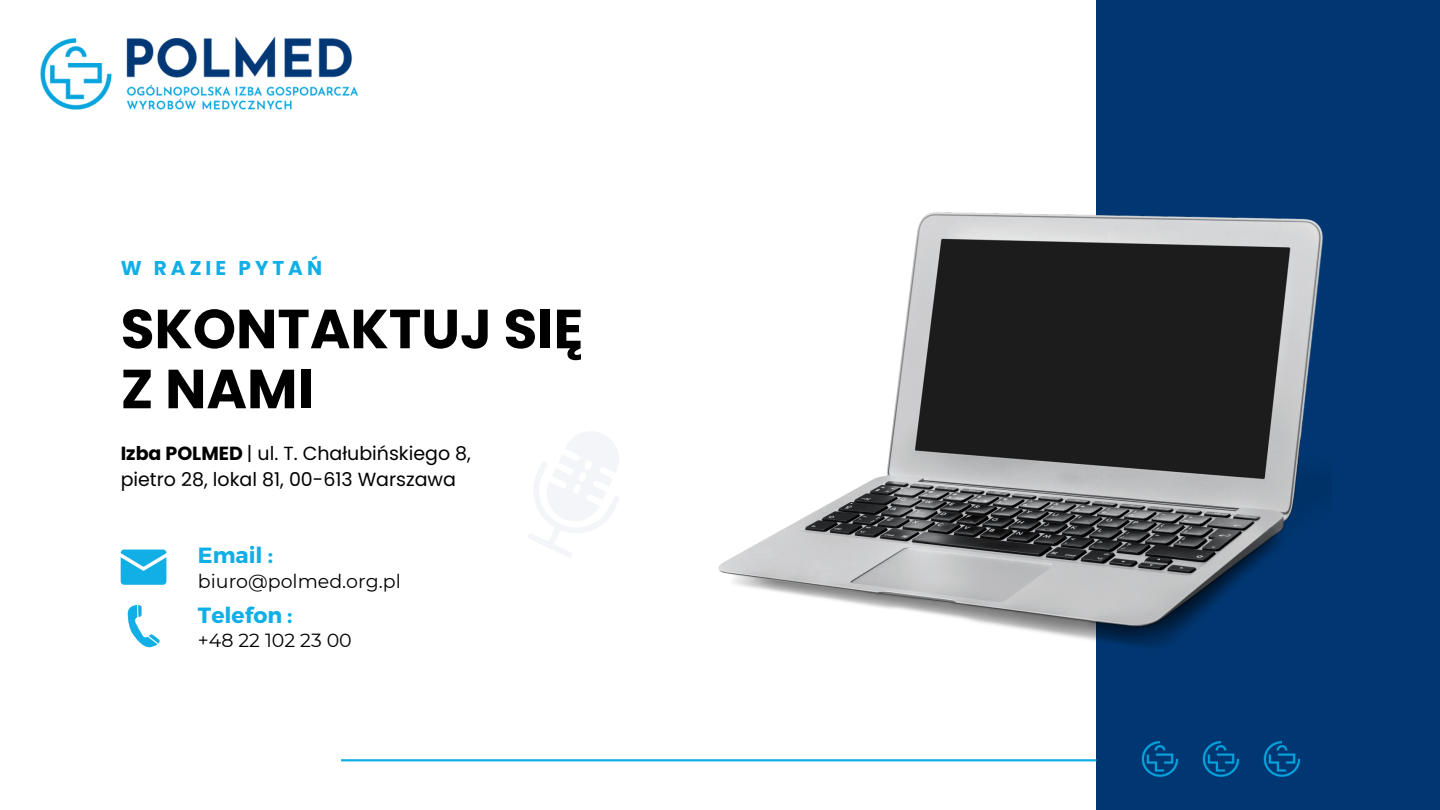
<style>
.page{position:relative;width:1440px;height:810px;background:#fff}
.page>*{position:absolute;margin:0;border:0;box-sizing:border-box;transform-origin:0 0}
.t1{font:700 55px "Poppins";color:#000}
.t2{font:700 22px "Montserrat";color:#11afe6}
.t3{font:700 20px "Poppins";letter-spacing:.2em;color:#11afe6}
.t4{font:19px "Poppins";color:#000}
.t5{font:19px "Montserrat";color:#000}
.s1{font-weight:700}
</style>
<div class="page">
<div style="left:1097px;top:0;width:343px;height:810px;background:#003772"></div>
<hr style="left:341px;top:759px;width:755px;height:2px;background:#11afe6">
<svg style="left:128px;top:605px;width:32px;height:43px"></svg>
<svg style="left:121px;top:550px;width:45px;height:35px;background:#2fb9e9"></svg>
<svg style="left:528px;top:432px;width:91px;height:126px"></svg>
<img style="left:719px;top:213px;width:606px;height:454px">
<img style="left:1141px;top:741px;width:38px;height:36px">
<img style="left:1202px;top:741px;width:38px;height:36px">
<img style="left:1263px;top:741px;width:38px;height:36px">
<img style="left:40px;top:36px;width:318px;height:74px">
<p class="t3" style="left:121px;top:254px;width:203px">W RAZIE PYTAŃ</p>
<p class="t1" style="left:121px;top:291px;width:464px">SKONTAKTUJ SIĘ</p>
<p class="t1" style="left:121px;top:351px;width:195px">Z NAMI</p>
<p class="t4" style="left:121px;top:440px;width:352px"><span class="s1">Izba POLMED</span> | ul. T. Chałubińskiego 8,</p>
<p class="t4" style="left:121px;top:466px;width:337px">pietro 28, lokal 81, 00-613 Warszawa</p>
<p class="t2" style="left:198px;top:541px;width:77px">Email :</p>
<p class="t5" style="left:198px;top:569px;width:204px">biuro@polmed.org.pl</p>
<p class="t2" style="left:198px;top:601px;width:96px">Telefon :</p>
<p class="t5" style="left:198px;top:629px;width:155px">+48 22 102 23 00</p>
</div>
